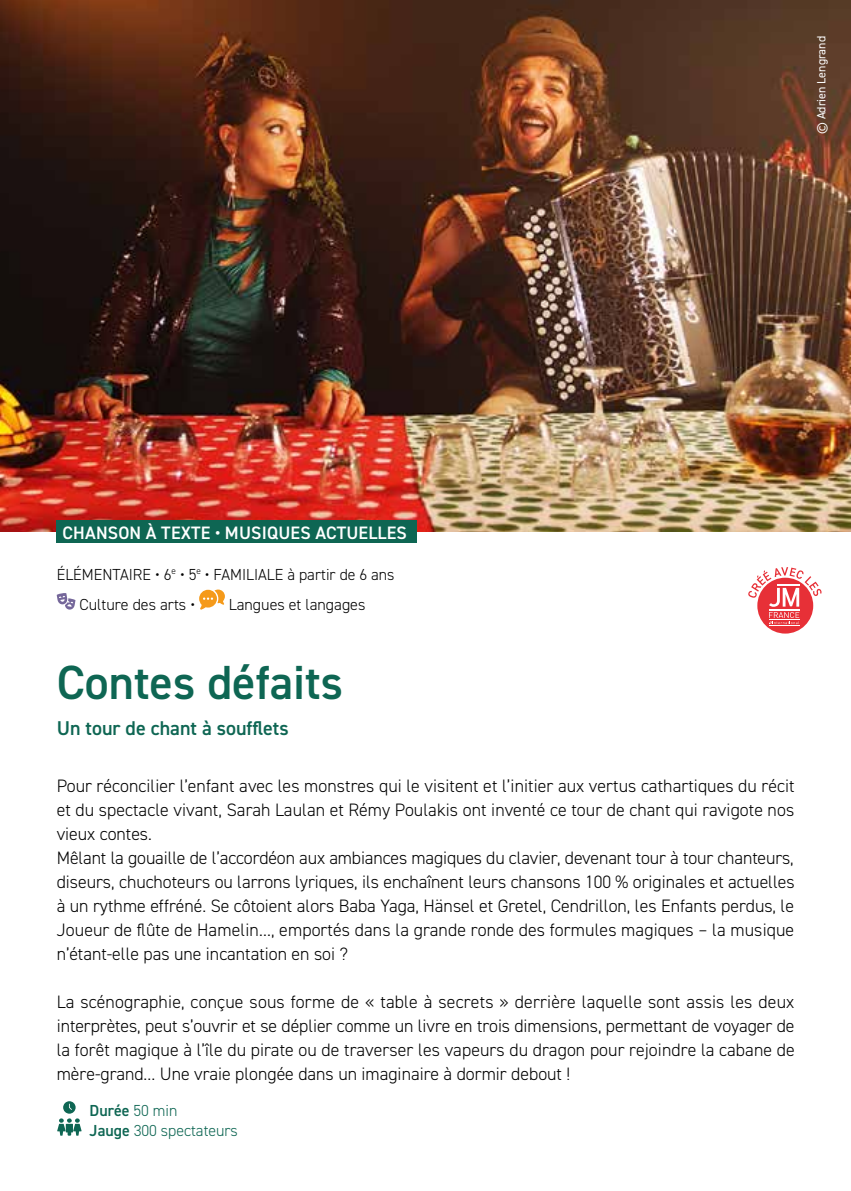
<style>
.page{position:relative;width:851px;height:1191px;background:#fff}
.page>*{position:absolute;margin:0;border:0;box-sizing:border-box;transform-origin:0 0}
.t1{font:600 48px "DIN2014";color:#0e6653}
.t2{font:600 20px "DIN2014";color:#0e6653}
.t3{font:300 18px/24px "DIN2014";color:#000}
.t4{font:600 18px "DIN2014";letter-spacing:.01em;color:#fff}
.t5{font:300 16px/30px "DIN2014";color:#000}
.t6{font:300 16px/20px "DIN2014";color:#0e6653}
.t7{font:12px "DIN2014";color:#fff}
.s1{font-weight:600}
</style>
<div class="page">
<img style="left:0;top:0;width:850px;height:532px">
<div style="left:57px;top:520px;width:360px;height:23px;background:#0e6653"></div>
<svg style="left:57px;top:593px;width:18px;height:17px"></svg>
<svg style="left:199px;top:589px;width:26px;height:21px"></svg>
<svg style="left:57px;top:1101px;width:25px;height:34px"></svg>
<div style="left:757px;top:577px;width:56px;height:56px;background:#e73037;border-radius:50%"></div>
<hr style="left:769px;top:625px;width:30px;height:1px;background:#fff">
<svg style="left:748px;top:567px;width:73px;height:57px"></svg>
<p class="t7" style="left:813px;top:134px;width:100px;rotate:-90deg">© Adrien Lengrand</p>
<p class="t4" style="left:62px;top:520px;width:346px">CHANSON À TEXTE • MUSIQUES ACTUELLES</p>
<p class="t5" style="left:79px;top:559px;width:316px;text-indent:-23px">ÉLÉMENTAIRE • 6<sup>e</sup> • 5<sup>e</sup> • FAMILIALE à partir de 6 ans<br>Culture des arts •</p>
<p class="t5" style="left:229px;top:589px;width:138px">Langues et langages</p>
<h1 class="t1" style="left:57px;top:650px;width:288px">Contes défaits</h1>
<p class="t2" style="left:57px;top:714px;width:233px">Un tour de chant à soufflets</p>
<p class="t3" style="left:57px;top:774px;width:739px">Pour réconcilier l’enfant avec les monstres qui le visitent et l’initier aux vertus cathartiques du récit et du spectacle vivant, Sarah Laulan et Rémy Poulakis ont inventé ce tour de chant qui ravigote nos vieux contes.<br>Mêlant la gouaille de l’accordéon aux ambiances magiques du clavier, devenant tour à tour chanteurs, diseurs, chuchoteurs ou larrons lyriques, ils enchaînent leurs chansons 100 % originales et actuelles à un rythme effréné. Se côtoient alors Baba Yaga, Hänsel et Gretel, Cendrillon, les Enfants perdus, le Joueur de flûte de Hamelin…, emportés dans la grande ronde des formules magiques – la musique n’étant-elle pas une incantation en soi ?</p>
<p class="t3" style="left:57px;top:990px;width:739px;text-align:justify">La scénographie, conçue sous forme de « table à secrets » derrière laquelle sont assis les deux interprètes, peut s’ouvrir et se déplier comme un livre en trois dimensions, permettant de voyager de la forêt magique à l’île du pirate ou de traverser les vapeurs du dragon pour rejoindre la cabane de mère-grand… Une vraie plongée dans un imaginaire à dormir debout !</p>
<p class="t6" style="left:90px;top:1100px;width:150px"><span class="s1">Durée</span> 50 min<br><span class="s1">Jauge</span> 300 spectateurs</p>
</div>
